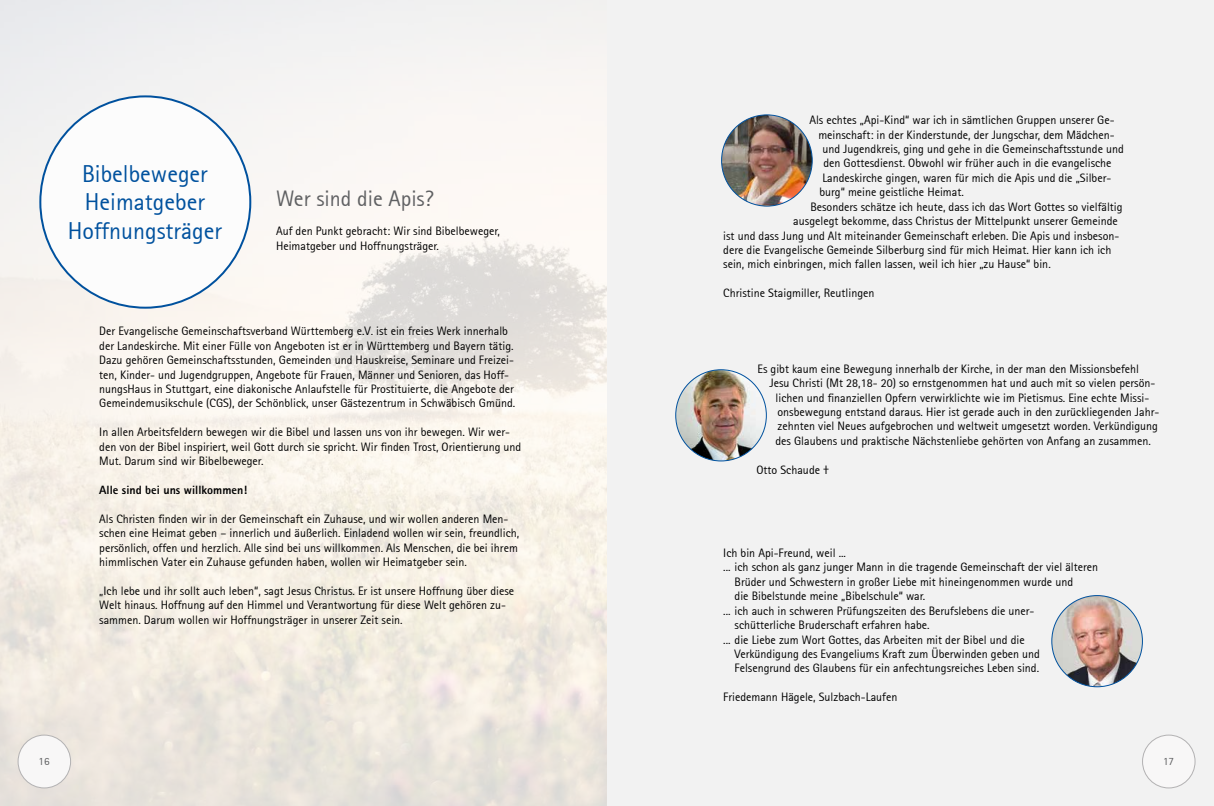
<style>
.page{position:relative;width:1214px;height:806px;background:#fff}
.page>*{position:absolute;margin:0;border:0;box-sizing:border-box;transform-origin:0 0}
.t1{font:24px/28.8px "Agfa Rotis Sans Serif";color:#00519e;text-align:center}
.t2{font:22px "Agfa Rotis Sans Serif";color:#5f6062}
.t3{font:12px/14.4px "Agfa Rotis Sans Serif";color:#000}
.t4{font:800 12px "Rotis Sans Serif Pro";color:#000}
.t5{font:11px "Agfa Rotis Sans Serif";color:#5f6062}
</style>
<div class="page">
<div style="left:607px;top:0;width:606px;height:805px;background:#f2f2f2"></div>
<img style="left:0;top:0;width:607px;height:805px">
<div style="left:18px;top:734px;width:53px;height:53px;background:#f8f7f7;border-radius:50%"></div>
<div style="left:18px;top:734px;width:53px;height:54px;border:1px solid #b3b2b3;border-radius:50%"></div>
<div style="left:40px;top:96px;width:210px;height:211px;background:#fcfcfc;border-radius:50%"></div>
<div style="left:1142px;top:734px;width:52px;height:53px;background:#f8f7f7;border-radius:50%"></div>
<div style="left:1141px;top:734px;width:54px;height:54px;border:1px solid #b3b2b3;border-radius:50%"></div>
<img style="left:1051px;top:595px;width:91px;height:91px;border-radius:45px">
<img style="left:675px;top:369px;width:91px;height:91px;border-radius:45px">
<img style="left:721px;top:115px;width:91px;height:91px;border-radius:45px">
<h1 class="t1" style="left:68px;top:159px;width:156px">Bibelbeweger<br>Heimatgeber<br>Hoffnungsträger</h1>
<h2 class="t2" style="left:276px;top:186px;width:159px">Wer sind die Apis?</h2>
<p class="t3" style="left:276px;top:224px;width:225px">Auf den Punkt gebracht: Wir sind Bibelbeweger,<br>Heimatgeber und Hoffnungsträger.</p>
<p class="t3" style="left:99px;top:324px;width:417px">Der Evangelische Gemeinschaftsverband Württemberg e.V. ist ein freies Werk innerhalb der Landeskirche. Mit einer Fülle von Angeboten ist er in Württemberg und Bayern tätig.<br>Dazu gehören Gemeinschaftsstunden, Gemeinden und Hauskreise, Seminare und Freizei&shy;ten, Kinder- und Jugendgruppen, Angebote für Frauen, Männer und Senioren, das Hoff&shy;nungsHaus in Stuttgart, eine diakonische Anlaufstelle für Prostituierte, die Angebote der Gemeindemusikschule (CGS), der Schönblick, unser Gästezentrum in Schwäbisch Gmünd.</p>
<p class="t3" style="left:99px;top:424px;width:423px">In allen Arbeitsfeldern bewegen wir die Bibel und lassen uns von ihr bewegen. Wir wer&shy;den von der Bibel inspiriert, weil Gott durch sie spricht. Wir finden Trost, Orientierung und<br>Mut. Darum sind wir Bibelbeweger.</p>
<p class="t4" style="left:99px;top:482px;width:149px">Alle sind bei uns willkommen!</p>
<p class="t3" style="left:99px;top:511px;width:421px">Als Christen finden wir in der Gemeinschaft ein Zuhause, und wir wollen anderen Men&shy;schen eine Heimat geben – innerlich und äußerlich. Einladend wollen wir sein, freundlich, persönlich, offen und herzlich. Alle sind bei uns willkommen. Als Menschen, die bei ihrem himmlischen Vater ein Zuhause gefunden haben, wollen wir Heimatgeber sein.</p>
<p class="t3" style="left:99px;top:583px;width:416px">„Ich lebe und ihr sollt auch leben“, sagt Jesus Christus. Er ist unsere Hoffnung über diese<br>Welt hinaus. Hoffnung auf den Himmel und Verantwortung für diese Welt gehören zu&shy;sammen. Darum wollen wir Hoffnungsträger in unserer Zeit sein.</p>
<p class="t5" style="left:39px;top:754px;width:12px">16</p>
<p class="t3" style="left:809px;top:113px;width:307px">Als echtes „Api-Kind“ war ich in sä mtlichen Gruppen unserer Ge-</p>
<p class="t3" style="left:818px;top:127px;width:298px">meinschaft: in der Kinderstunde, der Jungschar, dem Mädchen-</p>
<p class="t3" style="left:822px;top:142px;width:303px">und Jugendkreis, ging und gehe in die Gemeinschaftsstunde und</p>
<p class="t3" style="left:823px;top:156px;width:290px">den Gottesdienst. Obwohl wir frü her auch in die evangelische</p>
<p class="t3" style="left:822px;top:170px;width:290px">Landeskirche gingen, waren fü r mich die Apis und die „Silber-</p>
<p class="t3" style="left:819px;top:185px;width:146px">burg“ meine geistliche Heimat.</p>
<p class="t3" style="left:810px;top:199px;width:314px">Besonders schätze ich heute, dass ich das Wort Gottes so vielfä ltig</p>
<p class="t3" style="left:793px;top:214px;width:326px">ausgelegt bekomme, dass Christus der Mittelpunkt unserer Gemeinde</p>
<p class="t3" style="left:723px;top:228px;width:397px">ist und dass Jung und Alt miteinander Gemeinschaft erleben. Die Apis und insbeson-</p>
<p class="t3" style="left:723px;top:242px;width:389px">dere die Evangelische Gemeinde Silberburg sind fü r mich Heimat. Hier kann ich ich</p>
<p class="t3" style="left:723px;top:257px;width:329px">sein, mich einbringen, mich fallen lassen, weil ich hier „zu Hause“ bin.</p>
<p class="t3" style="left:723px;top:286px;width:153px">Christine Staigmiller, Reutlingen</p>
<p class="t3" style="left:757px;top:361px;width:383px">Es gibt kaum eine Bewegung innerhalb der Kirche, in der man den Missionsbefehl</p>
<p class="t3" style="left:769px;top:375px;width:387px">Jesu Christi (Mt 28,18- 20) so ernstgenommen hat und auch mit so vielen persön-</p>
<p class="t3" style="left:775px;top:390px;width:375px">lichen und finanziellen Opfern verwirklichte wie im Pietismus. Eine echte Missi-</p>
<p class="t3" style="left:777px;top:404px;width:383px">onsbewegung entstand daraus. Hier ist gerade auch in den zurückliegenden Jahr-</p>
<p class="t3" style="left:777px;top:419px;width:382px">zehnten viel Neues aufgebrochen und weltweit umgesetzt worden. Verkü ndigung</p>
<p class="t3" style="left:775px;top:433px;width:377px">des Glaubens und praktische Nächstenliebe gehörten von Anfang an zusammen.</p>
<p class="t3" style="left:756px;top:462px;width:74px">Otto Schaude †</p>
<p class="t3" style="left:723px;top:545px;width:124px">Ich bin Api-Freund, weil ...</p>
<p class="t3" style="left:723px;top:559px;width:376px">... ich schon als ganz junger Mann in die tragende Gemeinschaft der viel älteren</p>
<p class="t3" style="left:734px;top:574px;width:340px">Brüder und Schwestern in großer Liebe mit hineingenommen wurde und</p>
<p class="t3" style="left:734px;top:588px;width:192px">die Bibelstunde meine „Bibelschule“ war.</p>
<p class="t3" style="left:723px;top:603px;width:312px">... ich auch in schweren Prüfungszeiten des Berufslebens die uner-</p>
<p class="t3" style="left:734px;top:617px;width:196px">schütterliche Bruderschaft erfahren habe.</p>
<p class="t3" style="left:723px;top:631px;width:303px">... die Liebe zum Wort Gottes, das Arbeiten mit der Bibel und die</p>
<p class="t3" style="left:734px;top:646px;width:307px">Verkündigung des Evangeliums Kraft zum Überwinden geben und</p>
<p class="t3" style="left:734px;top:660px;width:306px">Felsengrund des Glaubens für ein anfechtungsreiches Leben sind.</p>
<p class="t3" style="left:723px;top:689px;width:175px">Friedemann Hägele, Sulzbach-Laufen</p>
<p class="t5" style="left:1162px;top:754px;width:12px">17</p>
</div>
